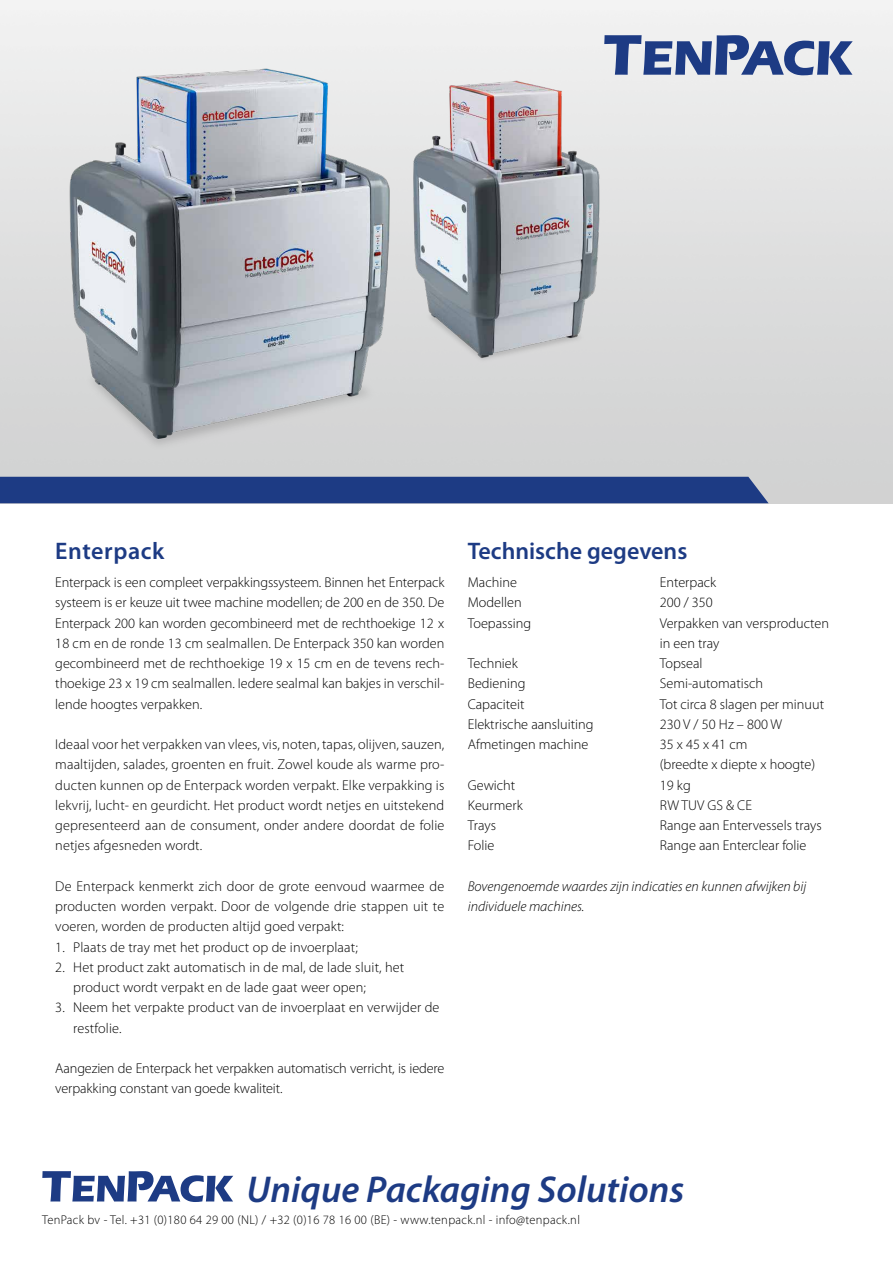
<style>
.page{position:relative;width:893px;height:1263px;background:#fff}
.page>*{position:absolute;margin:0;border:0;box-sizing:border-box;transform-origin:0 0}
.t1{font:italic 600 37.5px "Myriad Pro";color:#1d3b84}
.t2{font:600 24px "Myriad Pro";color:#1d3b84}
.t3{font:600 24px "Myriad Pro";letter-spacing:.025em;color:#1d3b84}
.t4{font:300 14.25px/20.2px "Myriad Pro";color:#000}
.t5{font:italic 300 14.25px/20.2px "Myriad Pro";color:#000}
.t6{font:300 12.75px "Myriad Pro";letter-spacing:.025em;color:#000}
</style>
<div class="page">
<img style="left:48px;top:0;width:386px;height:504px">
<img style="left:403px;top:23px;width:217px;height:385px">
<div style="left:0;top:477px;width:769px;height:26px;background:#1d3b84"></div>
<svg style="left:604px;top:35px;width:249px;height:40px"></svg>
<svg style="left:42px;top:1171px;width:191px;height:31px"></svg>
<h2 class="t3" style="left:55px;top:536px;width:111px">Enterpack</h2>
<p class="t4" style="left:55px;top:572px;width:391px;text-align:justify">Enterpack is een compleet verpakkingssysteem. Binnen het Enterpack systeem is er keuze uit twee machine modellen; de 200 en de 350. De Enterpack 200 kan worden gecombineerd met de rechthoekige 12 x 18 cm en de ronde 13 cm sealmallen. De Enterpack 350 kan worden gecombineerd met de rechthoekige 19 x 15 cm en de tevens rech&shy;thoekige 23 x 19 cm sealmallen. Iedere sealmal kan bakjes in verschil&shy;lende hoogtes verpakken.</p>
<p class="t4" style="left:55px;top:734px;width:391px;text-align:justify">Ideaal voor het verpakken van vlees, vis, noten, tapas, olijven, sauzen, maaltijden, salades, groenten en fruit. Zowel koude als warme pro&shy;ducten kunnen op de Enterpack worden verpakt. Elke verpakking is lekvrij, lucht- en geurdicht. Het product wordt netjes en uitstekend gepresenteerd aan de consument, onder andere doordat de folie netjes afgesneden wordt.</p>
<p class="t4" style="left:55px;top:876px;width:391px;text-align:justify">De Enterpack kenmerkt zich door de grote eenvoud waarmee de producten worden verpakt. Door de volgende drie stappen uit te voeren, worden de producten altijd goed verpakt:</p>
<p class="t4" style="left:55px;top:937px;width:304px">1. Plaats de tray met het product op de invoerplaat;</p>
<p class="t4" style="left:73px;top:957px;width:333px;text-indent:-18px">2. Het product zakt automatisch in de mal, de lade sluit, het product wordt verpakt en de lade gaat weer open;</p>
<p class="t4" style="left:73px;top:997px;width:368px;text-indent:-18px">3. Neem het verpakte product van de invoerplaat en verwijder de restfolie.</p>
<p class="t4" style="left:55px;top:1058px;width:391px">Aangezien de Enterpack het verpakken automatisch verricht, is iedere verpakking constant van goede kwaliteit.</p>
<h2 class="t2" style="left:468px;top:536px;width:221px">Technische gegevens</h2>
<p class="t4" style="left:468px;top:572px;width:51px">Machine</p>
<p class="t4" style="left:660px;top:572px;width:58px">Enterpack</p>
<p class="t4" style="left:468px;top:592px;width:56px">Modellen</p>
<p class="t4" style="left:660px;top:592px;width:54px">200 / 350</p>
<p class="t4" style="left:468px;top:613px;width:65px">Toepassing</p>
<p class="t4" style="left:660px;top:613px;width:171px">Verpakken van versproducten in een tray</p>
<p class="t4" style="left:468px;top:653px;width:52px">Techniek</p>
<p class="t4" style="left:660px;top:653px;width:44px">Topseal</p>
<p class="t4" style="left:468px;top:673px;width:59px">Bediening</p>
<p class="t4" style="left:660px;top:673px;width:105px">Semi-automatisch</p>
<p class="t4" style="left:468px;top:694px;width:58px">Capaciteit</p>
<p class="t4" style="left:660px;top:694px;width:166px">Tot circa 8 slagen per minuut</p>
<p class="t4" style="left:468px;top:714px;width:127px">Elektrische aansluiting</p>
<p class="t4" style="left:660px;top:714px;width:124px">230 V / 50 Hz – 800 W</p>
<p class="t4" style="left:468px;top:734px;width:122px">Afmetingen machine</p>
<p class="t4" style="left:660px;top:734px;width:157px">35 x 45 x 41 cm<br>(breedte x diepte x hoogte)</p>
<p class="t4" style="left:468px;top:775px;width:49px">Gewicht</p>
<p class="t4" style="left:660px;top:775px;width:32px">19 kg</p>
<p class="t4" style="left:468px;top:795px;width:56px">Keurmerk</p>
<p class="t4" style="left:660px;top:795px;width:94px">RW TUV GS &amp; CE</p>
<p class="t4" style="left:468px;top:815px;width:30px">Trays</p>
<p class="t4" style="left:660px;top:815px;width:163px">Range aan Entervessels trays</p>
<p class="t4" style="left:468px;top:835px;width:28px">Folie</p>
<p class="t4" style="left:660px;top:835px;width:148px">Range aan Enterclear folie</p>
<p class="t5" style="left:468px;top:876px;width:340px">Bovengenoemde waardes zijn indicaties en kunnen afwijken bij individuele machines.</p>
<h1 class="t1" style="left:247px;top:1165px;width:439px">Unique Packaging Solutions</h1>
<p class="t6" style="left:42px;top:1212px;width:539px">TenPack bv - Tel. +31 (0)180 64 29 00 (NL) / +32 (0)16 78 16 00 (BE) - www.tenpack.nl - info@tenpack.nl</p>
</div>
